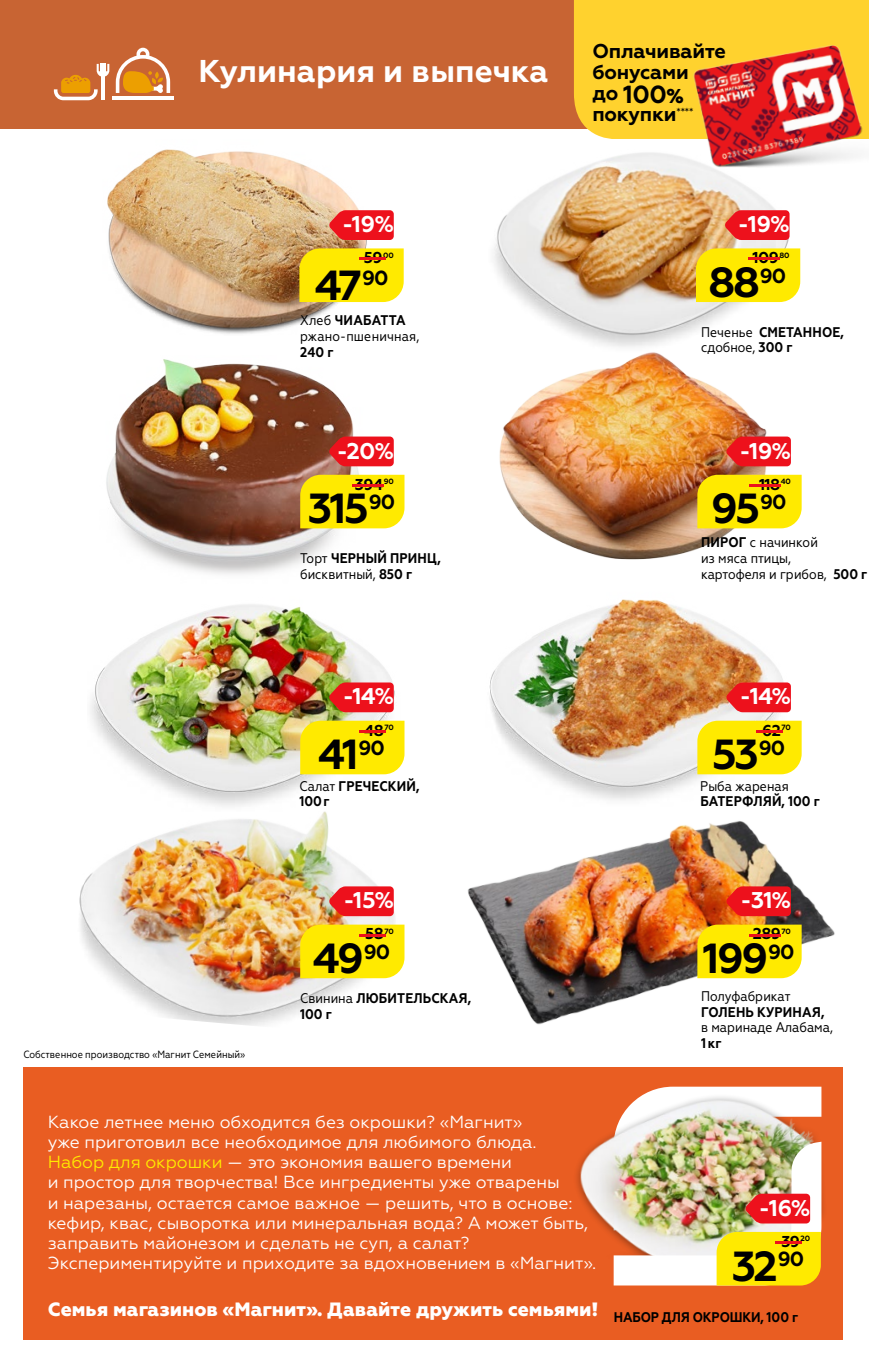
<style>
.page{position:relative;width:869px;height:1365px;background:#fff}
.page>*{position:absolute;margin:0;border:0;box-sizing:border-box;transform-origin:0 0}
.t1{font:700 42px "Geometria";letter-spacing:-.06em;color:#000}
.t2{font:700 31.5px "Geometria";color:#fff}
.t3{font:700 24.68px "Geometria";color:#000}
.t4{font:700 22.75px "Geometria";color:#fff}
.t5{font:700 19.95px/21px "Geometria";letter-spacing:-.01em;color:#000}
.t6{font:800 19.25px "Geometria";color:#fff}
.t7{font:17.5px/20.1px "Geometria";color:#fff}
.t8{font:700 15.75px "Geometria";letter-spacing:-.03em;color:#000}
.t9{font:14px/15.8px "Geometria Narrow";color:#000}
.t10{font:700 14px/15.8px "Geometria Narrow";letter-spacing:.01em;color:#000}
.t11{font:700 14px "Geometria Narrow";letter-spacing:-.01em;color:#000}
.t12{font:10.5px "Geometria Narrow";color:#000}
.t13{font:700 7.7px "Geometria";letter-spacing:-.03em;color:#000}
.s1{font-size:19.95px}
.s2{font-weight:800;font-size:19.95px}
.s3{font-size:15.75px;color:#ed111c}
.s4{font-weight:700}
.s5{font-weight:400}
.s6{color:#ffea00}
</style>
<div class="page">
<div style="left:23px;top:1067px;width:819px;height:272px;background:#e95d22"></div>
<img style="left:773px;top:1285px;width:25px;height:1px">
<div style="left:572px;top:1092px;width:254px;height:184px;background:#000;opacity:.45"></div>
<img style="left:572px;top:1092px;width:41px;height:182px">
<img style="left:107px;top:149px;width:268px;height:185px">
<img style="left:90px;top:604px;width:305px;height:179px">
<div style="left:0;top:0;width:868px;height:129px;background:#c86433"></div>
<hr style="left:112px;top:97px;width:62px;height:3px;background:#fff">
<svg style="left:116px;top:48px;width:54px;height:45px"></svg>
<svg style="left:54px;top:64px;width:55px;height:36px"></svg>
<div style="left:574px;top:0;width:294px;height:117px;background:#ffd22e"></div>
<img style="left:651px;top:34px;width:217px;height:131px">
<img style="left:494px;top:117px;width:303px;height:221px">
<img style="left:499px;top:338px;width:275px;height:222px">
<img style="left:106px;top:359px;width:257px;height:215px">
<img style="left:489px;top:599px;width:296px;height:178px">
<img style="left:79px;top:783px;width:326px;height:243px">
<img style="left:467px;top:777px;width:368px;height:248px">
<div style="left:299px;top:248px;width:104px;height:54px;background:#ffea00"></div>
<div style="left:695px;top:248px;width:104px;height:54px;background:#ffea00"></div>
<svg style="left:329px;top:210px;width:64px;height:30px;background:#eb2227"></svg>
<svg style="left:724px;top:210px;width:65px;height:30px;background:#eb2327"></svg>
<div style="left:697px;top:474px;width:104px;height:54px;background:#ffea00"></div>
<svg style="left:725px;top:436px;width:65px;height:30px;background:#e81e22"></svg>
<div style="left:300px;top:474px;width:104px;height:54px;background:#ffea00"></div>
<svg style="left:329px;top:436px;width:64px;height:30px;background:#e41b23"></svg>
<div style="left:697px;top:720px;width:104px;height:54px;background:#ffea00"></div>
<svg style="left:725px;top:682px;width:65px;height:30px;background:#ea2327"></svg>
<div style="left:300px;top:720px;width:104px;height:54px;background:#ffea00"></div>
<svg style="left:329px;top:682px;width:64px;height:30px;background:#e32220"></svg>
<div style="left:697px;top:924px;width:104px;height:54px;background:#ffea00"></div>
<svg style="left:725px;top:886px;width:65px;height:30px;background:#eb1c1b"></svg>
<img style="left:613px;top:1086px;width:208px;height:199px">
<div style="left:300px;top:924px;width:104px;height:54px;background:#ffea00"></div>
<svg style="left:329px;top:886px;width:64px;height:30px;background:#ea232a"></svg>
<p class="t2" style="left:198px;top:52px;width:351px">Кулинария и выпечка</p>
<p class="t5" style="left:592px;top:41px;width:135px">Оплачивайте бонусами</p>
<p class="t3" style="left:592px;top:79px;width:92px"><span class="s1">до</span> 100<span class="s2">%</span></p>
<p class="t5" style="left:592px;top:103px;width:102px">покупки<sup>****</sup></p>
<p class="t4" style="left:342px;top:211px;width:54px">-19%</p>
<p class="t4" style="left:737px;top:211px;width:54px">-19%</p>
<p class="t8" style="left:363px;top:248px;width:20px">59</p>
<p class="t13" style="left:350px;top:251px;width:45px"><span class="s3">-</span>00</p>
<p class="t8" style="left:752px;top:248px;width:28px">109</p>
<p class="t13" style="left:737px;top:251px;width:53px"><span class="s3">-</span>80</p>
<p class="t1" style="left:314px;top:260px;width:75px">47<sup>90</sup></p>
<p class="t1" style="left:708px;top:257px;width:79px">88<sup>90</sup></p>
<p class="t9" style="left:300px;top:312px;width:120px">Хлеб <span class="s4">ЧИАБАТТА </span>ржано-пшеничная,<br><span class="s4">240 г</span></p>
<p class="t9" style="left:700px;top:324px;width:144px">Печенье <span class="s4">СМЕТАННОЕ, </span>сдобное, <span class="s4">300 г</span></p>
<p class="t4" style="left:336px;top:437px;width:59px">-20%</p>
<p class="t4" style="left:739px;top:437px;width:54px">-19%</p>
<p class="t8" style="left:355px;top:474px;width:30px">394</p>
<p class="t13" style="left:342px;top:477px;width:53px"><span class="s3">-</span>90</p>
<p class="t8" style="left:758px;top:474px;width:23px">118</p>
<p class="t13" style="left:739px;top:477px;width:53px"><span class="s3">-</span>40</p>
<p class="t1" style="left:308px;top:483px;width:89px">315<sup>90</sup></p>
<p class="t1" style="left:710px;top:483px;width:77px">95<sup>90</sup></p>
<p class="t10" style="left:300px;top:550px;width:142px"><span class="s5">Торт</span> ЧЕРНЫЙ ПРИНЦ, <span class="s5">бисквитный,</span> 850 г</p>
<p class="t9" style="left:700px;top:534px;width:168px"><span class="s4">ПИРОГ</span> с начинкой<br>из мяса птицы,<br>картофеля и грибов, <span class="s4">500 г</span></p>
<p class="t4" style="left:342px;top:683px;width:53px">-14%</p>
<p class="t4" style="left:739px;top:683px;width:53px">-14%</p>
<p class="t8" style="left:364px;top:720px;width:21px">48</p>
<p class="t13" style="left:350px;top:723px;width:45px"><span class="s3">-</span>70</p>
<p class="t8" style="left:761px;top:720px;width:20px">62</p>
<p class="t13" style="left:747px;top:723px;width:45px"><span class="s3">-</span>70</p>
<p class="t1" style="left:318px;top:729px;width:68px">41<sup>90</sup></p>
<p class="t1" style="left:712px;top:729px;width:74px">53<sup>90</sup></p>
<p class="t10" style="left:299px;top:778px;width:122px"><span class="s5">Салат</span> ГРЕЧЕСКИЙ,<br>100г</p>
<p class="t10" style="left:700px;top:778px;width:121px"><span class="s5">Рыба жареная<br></span>БАТЕРФЛЯЙ, 100 г</p>
<p class="t4" style="left:343px;top:886px;width:52px">-15%</p>
<p class="t4" style="left:740px;top:886px;width:52px">-31%</p>
<p class="t8" style="left:365px;top:924px;width:20px">58</p>
<p class="t13" style="left:350px;top:926px;width:45px"><span class="s3">-</span>70</p>
<p class="t8" style="left:752px;top:924px;width:30px">289</p>
<p class="t13" style="left:739px;top:926px;width:53px"><span class="s3">-</span>70</p>
<p class="t1" style="left:312px;top:933px;width:79px">49<sup>90</sup></p>
<p class="t1" style="left:702px;top:933px;width:93px">199<sup>90</sup></p>
<p class="t10" style="left:300px;top:990px;width:172px"><span class="s5">Свинина</span> ЛЮБИТЕЛЬСКАЯ,<br>100 г</p>
<p class="t9" style="left:700px;top:987px;width:133px">Полуфабрикат<br><span class="s4">ГОЛЕНЬ КУРИНАЯ, </span>в маринаде Алабама,<br><span class="s4">1кг</span></p>
<p class="t12" style="left:23px;top:1048px;width:223px">Собственное производство «Магнит Семейный»</p>
<p class="t7" style="left:48px;top:1111px;width:550px">Какое летнее меню обходится без окрошки? «Магнит»<br>уже приготовил все необходимое для любимого блюда.<br><span class="s6">Набор для окрошки</span> — это экономия вашего времени<br>и простор для творчества! Все ингредиенты уже отварены<br>и нарезаны, остается самое важное — решить, что в основе: кефир, квас, сыворотка или минеральная вода? А может быть, заправить майонезом и сделать не суп, а салат?<br>Экспериментируйте и приходите за вдохновением в «Магнит».</p>
<p class="t6" style="left:48px;top:1297px;width:552px">Семья магазинов «Магнит». Давайте дружить семьями!</p>
<p class="t4" style="left:758px;top:1193px;width:53px">-16%</p>
<p class="t8" style="left:781px;top:1231px;width:20px">39</p>
<p class="t13" style="left:766px;top:1233px;width:45px"><span class="s3">-</span>20</p>
<p class="t1" style="left:731px;top:1240px;width:74px">32<sup>90</sup></p>
<p class="t11" style="left:613px;top:1308px;width:186px">НАБОР ДЛЯ ОКРОШКИ, 100 г</p>
</div>
